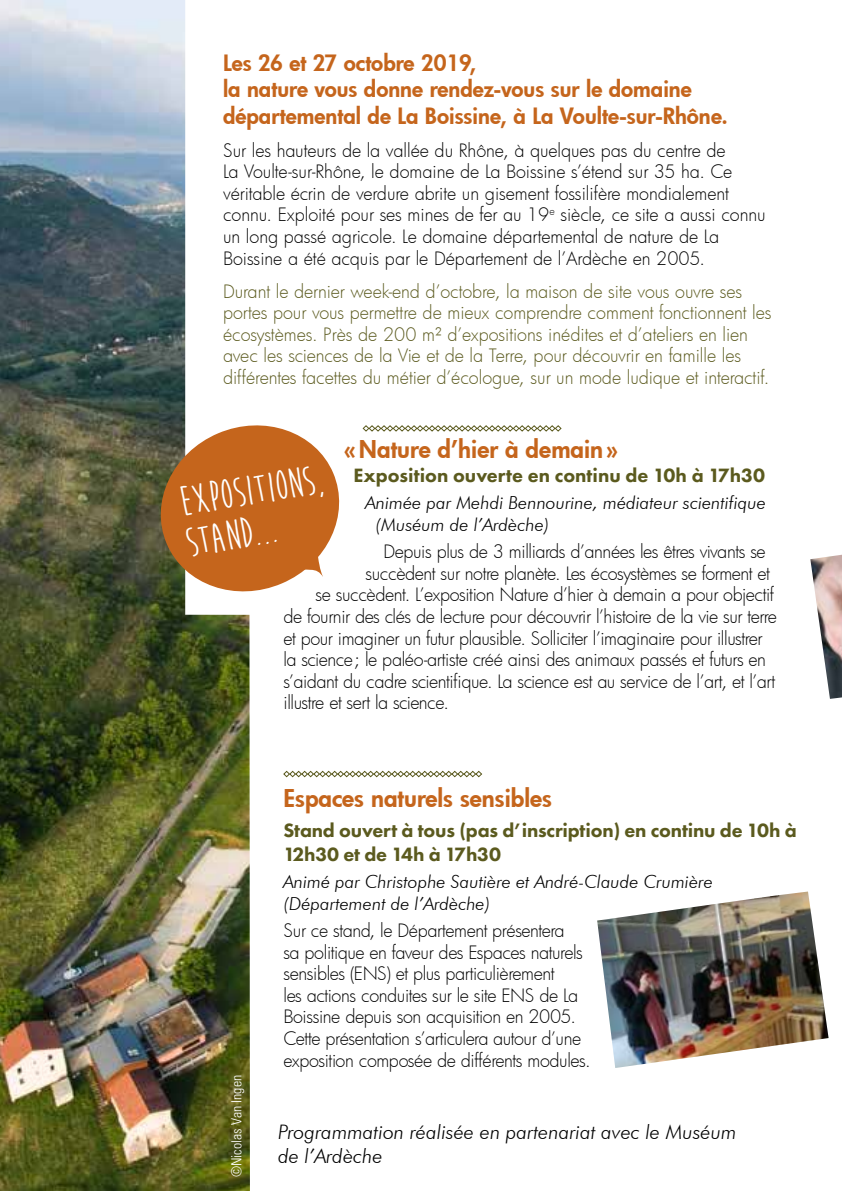
<style>
.page{position:relative;width:842px;height:1191px;background:#fff}
.page>*{position:absolute;margin:0;border:0;box-sizing:border-box;transform-origin:0 0}
.t1{font:700 43px/41.6px "Moon Flower";color:#fff}
.t2{font:800 24px "Futura";color:#c5651c}
.t3{font:800 22px/26.4px "Futura";color:#c5651c}
.t4{font:800 20px/24px "Futura PT";letter-spacing:-.01em;color:#5b5a1e}
.t5{font:italic 300 20px/24px "Futura BT";color:#000}
.t6{font:300 18px/21.6px "Futura";letter-spacing:-.02em;color:#000}
.t7{font:300 18px/21.6px "Futura";color:#000}
.t8{font:300 18px/21.6px "Futura";letter-spacing:-.005em;color:#5b5a1e}
.t9{font:italic 300 18px/21.6px "Futura BT";color:#000}
.t10{font:300 condensed 14px "Univers";color:#fff}
</style>
<div class="page">
<img style="left:0;top:0;width:250px;height:1191px">
<div style="left:212px;top:43px;width:560px;height:362px;background:#fff"></div>
<svg style="left:362px;top:425px;width:200px;height:7px"></svg>
<svg style="left:283px;top:770px;width:199px;height:7px"></svg>
<svg style="left:149px;top:414px;width:191px;height:189px"></svg>
<img style="left:810px;top:555px;width:32px;height:144px">
<img style="left:597px;top:891px;width:231px;height:177px">
<p class="t3" style="left:223px;top:49px;width:506px">Les 26 et 27 octobre 2019,<br>la nature vous donne rendez-vous sur le domaine départemental de La Boissine, à La Voulte-sur-Rhône.</p>
<p class="t7" style="left:223px;top:139px;width:544px">Sur les hauteurs de la vallée du Rhône, à quelques pas du centre de<br>La Voulte-sur-Rhône, le domaine de La Boissine s’étend sur 35 ha. Ce véritable écrin de verdure abrite un gisement fossilifère mondialement connu. Exploité pour ses mines de fer au 19<sup>e</sup> siècle, ce site a aussi connu un long passé agricole. Le domaine départemental de nature de La Boissine a été acquis par le Département de l’Ardèche en 2005.</p>
<p class="t8" style="left:223px;top:280px;width:550px">Durant le dernier week-end d’octobre, la maison de site vous ouvre ses portes pour vous permettre de mieux comprendre comment fonctionnent les écosystèmes. Près de 200 m² d’expositions inédites et d’ateliers en lien avec les sciences de la Vie et de la Terre, pour découvrir en famille les différentes facettes du métier d’écologue, sur un mode ludique et interactif.</p>
<h2 class="t2" style="left:343px;top:433px;width:276px">«Nature d’hier à demain»</h2>
<p class="t4" style="left:353px;top:463px;width:413px">Exposition ouverte en continu de 10h à 17h30</p>
<p class="t9" style="left:375px;top:492px;width:392px;text-indent:-10px">Animée par Mehdi Bennourine, médiateur scientifique (Muséum de l’Ardèche)</p>
<p class="t6" style="left:383px;top:540px;width:384px">Depuis plus de 3 milliards d’années les êtres vivants se</p>
<p class="t6" style="left:365px;top:562px;width:406px">succèdent sur notre planète. Les écosystèmes se forment et</p>
<p class="t6" style="left:315px;top:583px;width:460px">se succèdent. L’exposition Nature d’hier à demain a pour objectif</p>
<p class="t6" style="left:283px;top:605px;width:495px">de fournir des clés de lecture pour découvrir l’histoire de la vie sur terre</p>
<p class="t6" style="left:283px;top:627px;width:481px">et pour imaginer un futur plausible. Solliciter l’imaginaire pour illustrer</p>
<p class="t6" style="left:283px;top:648px;width:484px">la science; le paléo-artiste créé ainsi des animaux passés et futurs en</p>
<p class="t6" style="left:283px;top:670px;width:493px">s’aidant du cadre scientifique. La science est au service de l’art, et l’art</p>
<p class="t6" style="left:283px;top:691px;width:167px">illustre et sert la science.</p>
<h1 class="t1" style="left:176px;top:481px;width:149px;rotate:-9deg">Expositions, stand...</h1>
<p class="t10" style="left:228px;top:1177px;width:104px;rotate:-90deg">©Nicolas Van Ingen</p>
<h2 class="t2" style="left:283px;top:782px;width:270px">Espaces naturels sensibles</h2>
<p class="t4" style="left:283px;top:818px;width:515px">Stand ouvert à tous (pas d’inscription) en continu de 10h à<br>12h30 et de 14h à 17h30</p>
<p class="t9" style="left:283px;top:871px;width:431px">Animé par Christophe Sautière et André-Claude Crumière (Département de l’Ardèche)</p>
<p class="t6" style="left:283px;top:919px;width:309px">Sur ce stand, le Département présentera<br>sa politique en faveur des Espaces naturels sensibles (ENS) et plus particulièrement<br>les actions conduites sur le site ENS de La Boissine depuis son acquisition en 2005.<br>Cette présentation s’articulera autour d’une exposition composée de différents modules.</p>
<p class="t5" style="left:278px;top:1119px;width:460px">Programmation réalisée en partenariat avec le Muséum de l’Ardèche</p>
</div>
